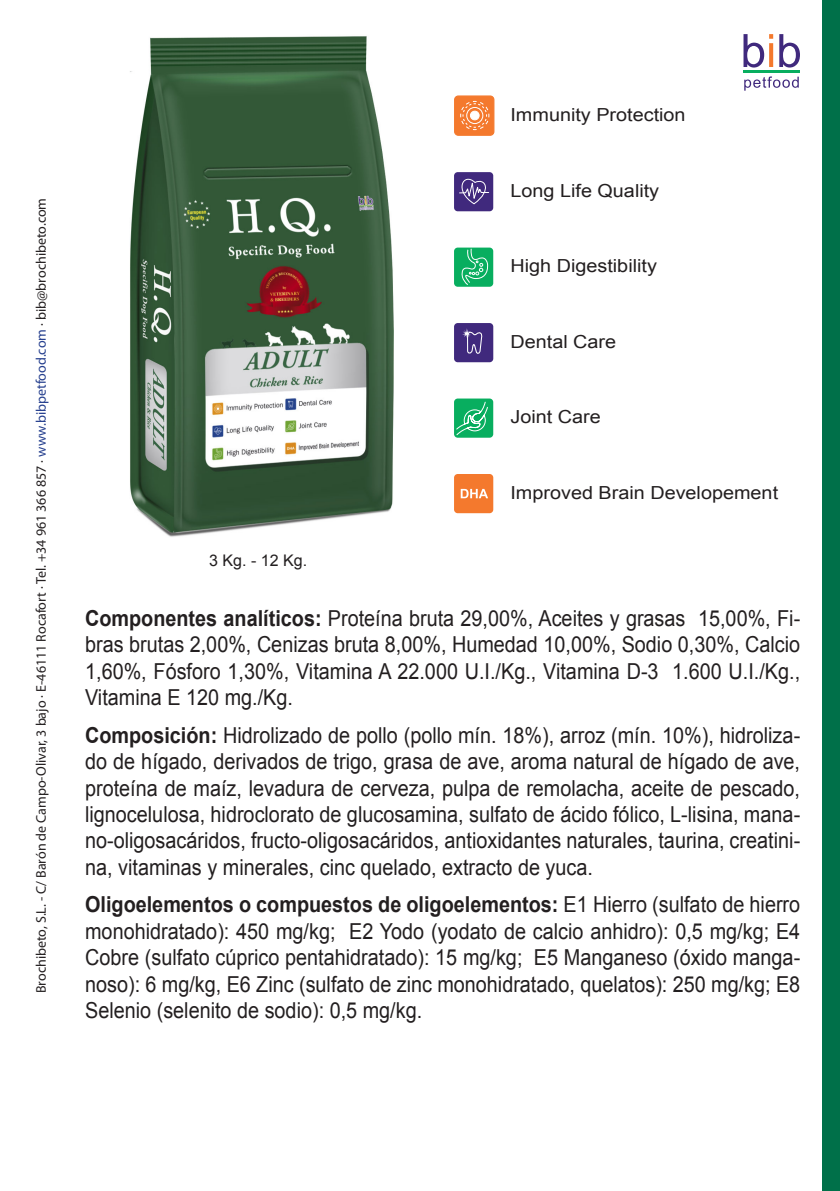
<style>
.page{position:relative;width:840px;height:1191px;background:#fff}
.page>*{position:absolute;margin:0;border:0;box-sizing:border-box;transform-origin:0 0}
.materias{font:22px/26.4px "Arial";color:#231f20;text-align:justify;scale:.9 1}
.t1{font:18px "Arial";color:#231f20;scale:1.1 1}
.cantidades{font:16px "Arial";color:#231f20}
.analisis_NO{font:14px "Myriad Pro";color:#231f20}
.s1{color:#253f8e}
.s2{font-weight:700}
</style>
<div class="page">
<div style="left:822px;top:0;width:17px;height:1191px;background:#007049"></div>
<img style="left:130px;top:36px;width:263px;height:501px">
<svg style="left:743px;top:34px;width:29px;height:34px"></svg>
<svg style="left:768px;top:43px;width:4px;height:24px"></svg>
<svg style="left:779px;top:34px;width:20px;height:34px"></svg>
<svg style="left:744px;top:76px;width:54px;height:15px"></svg>
<hr style="left:742px;top:70px;width:57px;height:3px;background:#08ae5f">
<div style="left:454px;top:172px;width:39px;height:39px;background:#40297d;border-radius:4px"></div>
<svg style="left:454px;top:172px;width:38px;height:33px"></svg>
<div style="left:454px;top:96px;width:39px;height:39px;background:#f4792d;border-radius:4px"></div>
<div style="left:454px;top:95px;width:40px;height:41px;border:1px solid #f4792d;border-radius:4px"></div>
<svg style="left:460px;top:101px;width:29px;height:29px"></svg>
<div style="left:454px;top:247px;width:39px;height:40px;background:#08ae5f;border-radius:4px"></div>
<svg style="left:461px;top:248px;width:27px;height:37px"></svg>
<div style="left:454px;top:398px;width:39px;height:40px;background:#08ae5f;border-radius:4px"></div>
<svg style="left:456px;top:401px;width:32px;height:35px"></svg>
<div style="left:454px;top:323px;width:39px;height:39px;background:#40297d;border-radius:4px"></div>
<svg style="left:462px;top:328px;width:20px;height:26px"></svg>
<div style="left:454px;top:474px;width:39px;height:39px;background:#f4792d;border-radius:4px"></div>
<svg style="left:460px;top:489px;width:28px;height:9px"></svg>
<p class="analisis_NO" style="left:33px;top:993px;width:797px;rotate:-90deg">Brochibeto, S.L. - C/ Barón de Campo-Olivar, 3 bajo · E-46111 Rocafort · Tel. +34 961 366 857 · <span class="s1">www.bibpetfood.com</span> · bib@brochibeto.com</p>
<p class="t1" style="left:510px;top:103px;width:161px">Immunity Protection</p>
<p class="t1" style="left:510px;top:179px;width:137px">Long Life Quality</p>
<p class="t1" style="left:510px;top:254px;width:135px">High Digestibility</p>
<p class="t1" style="left:510px;top:329px;width:98px">Dental Care</p>
<p class="t1" style="left:510px;top:405px;width:84px">Joint Care</p>
<p class="cantidades" style="left:209px;top:550px;width:99px">3 Kg. - 12 Kg.</p>
<p class="t1" style="left:510px;top:480px;width:245px">Improved Brain Developement</p>
<p class="materias" style="left:85px;top:605px;width:795px"><span class="s2">Componentes analíticos:</span> Proteína bruta 29,00%, Aceites y grasas 15,00%, Fi&shy;bras brutas 2,00%, Cenizas bruta 8,00%, Humedad 10,00%, Sodio 0,30%, Calcio 1,60%, Fósforo 1,30%, Vitamina A 22.000 U.I./Kg., Vitamina D-3 1.600 U.I./Kg., Vitamina E 120 mg./Kg.</p>
<p class="materias" style="left:85px;top:722px;width:795px"><span class="s2">Composición:</span> Hidrolizado de pollo (pollo mín. 18%), arroz (mín. 10%), hidroliza&shy;do de hígado, derivados de trigo, grasa de ave, aroma natural de hígado de ave, proteína de maíz, levadura de cerveza, pulpa de remolacha, aceite de pescado, lignocelulosa, hidroclorato de glucosamina, sulfato de ácido fólico, L-lisina, mana&shy;no-oligosacáridos, fructo-oligosacáridos, antioxidantes naturales, taurina, creatini&shy;na, vitaminas y minerales, cinc quelado, extracto de yuca.</p>
<p class="materias" style="left:85px;top:891px;width:795px"><span class="s2">Oligoelementos o compuestos de oligoelementos:</span> E1 Hierro (sulfato de hierro monohidratado): 450 mg/kg; E2 Yodo (yodato de calcio anhidro): 0,5 mg/kg; E4<br>Cobre (sulfato cúprico pentahidratado): 15 mg/kg; E5 Manganeso (óxido manga&shy;noso): 6 mg/kg, E6 Zinc (sulfato de zinc monohidratado, quelatos): 250 mg/kg; E8<br>Selenio (selenito de sodio): 0,5 mg/kg.</p>
</div>
